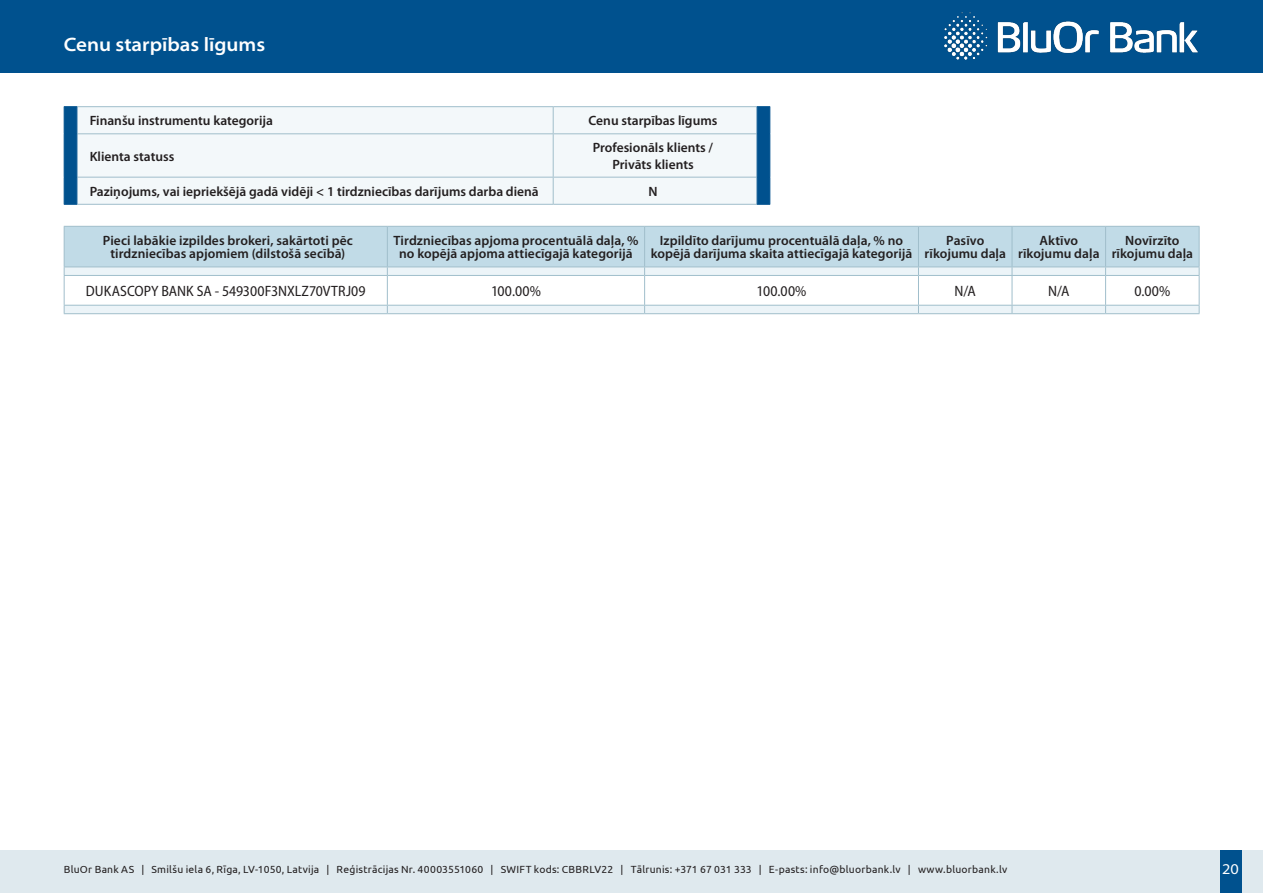
<style>
.page{position:relative;width:1263px;height:893px;background:#fff}
.page>*{position:absolute;margin:0;border:0;box-sizing:border-box;transform-origin:0 0}
.t1{font:600 semi-expanded 19.5px "Myriad Pro";color:#fff}
.pamattexts{font:semi-condensed 15px "Myriad Pro";color:#231f20}
.t2{font:semi-expanded 15px "Myriad Pro";color:#fff}
.headeris{font:600 13.5px/13.5px "Myriad Pro";letter-spacing:.005em;color:#231f20;text-align:center}
.t3{font:10.35px "Ubuntu";letter-spacing:.025em;color:#231f20}
</style>
<div class="page">
<div style="left:0;top:850px;width:1263px;height:43px;background:#dfe9ee"></div>
<div style="left:1219px;top:850px;width:22px;height:43px;background:#00518e"></div>
<div style="left:0;top:0;width:1263px;height:72px;background:#00518e"></div>
<img style="left:944px;top:12px;width:254px;height:48px">
<div style="left:78px;top:107px;width:679px;height:97px;background:#f3f8fa"></div>
<hr style="left:77px;top:106px;width:476px;height:1px;background:#a0becb">
<hr style="left:553px;top:106px;width:204px;height:1px;background:#a0becb">
<svg style="left:553px;top:107px;width:1px;height:26px"></svg>
<hr style="left:77px;top:133px;width:476px;height:1px;background:#a0becb">
<hr style="left:553px;top:133px;width:204px;height:1px;background:#a0becb">
<hr style="left:553px;top:134px;width:1px;height:43px;background:#a0becb">
<hr style="left:77px;top:177px;width:476px;height:1px;background:#a0becb">
<hr style="left:553px;top:177px;width:204px;height:1px;background:#a0becb">
<svg style="left:553px;top:178px;width:1px;height:26px"></svg>
<hr style="left:77px;top:204px;width:476px;height:1px;background:#a0becb">
<hr style="left:553px;top:204px;width:204px;height:1px;background:#a0becb">
<svg style="left:64px;top:106px;width:14px;height:28px"></svg>
<hr style="left:64px;top:134px;width:1px;height:43px;background:#00518e">
<hr style="left:77px;top:134px;width:1px;height:43px;background:#00518e">
<svg style="left:64px;top:177px;width:14px;height:28px"></svg>
<svg style="left:757px;top:106px;width:13px;height:28px"></svg>
<hr style="left:757px;top:134px;width:1px;height:43px;background:#00518e">
<hr style="left:769px;top:134px;width:1px;height:43px;background:#00518e">
<svg style="left:757px;top:177px;width:13px;height:28px"></svg>
<div style="left:65px;top:227px;width:1134px;height:40px;background:#c1dbe7"></div>
<svg style="left:65px;top:268px;width:1134px;height:45px"></svg>
<svg style="left:644px;top:268px;width:1px;height:45px"></svg>
<svg style="left:918px;top:268px;width:1px;height:45px"></svg>
<svg style="left:1012px;top:268px;width:1px;height:45px"></svg>
<svg style="left:1105px;top:268px;width:1px;height:45px"></svg>
<svg style="left:1199px;top:267px;width:1px;height:46px"></svg>
<hr style="left:64px;top:226px;width:323px;height:1px;background:#a0becb">
<hr style="left:64px;top:227px;width:1px;height:40px;background:#a0becb">
<hr style="left:387px;top:226px;width:258px;height:1px;background:#a0becb">
<hr style="left:387px;top:227px;width:1px;height:40px;background:#a0becb">
<hr style="left:645px;top:226px;width:273px;height:1px;background:#a0becb">
<hr style="left:644px;top:227px;width:1px;height:40px;background:#a0becb">
<hr style="left:918px;top:226px;width:94px;height:1px;background:#a0becb">
<hr style="left:918px;top:227px;width:1px;height:40px;background:#a0becb">
<hr style="left:1012px;top:226px;width:93px;height:1px;background:#a0becb">
<hr style="left:1012px;top:227px;width:1px;height:40px;background:#a0becb">
<hr style="left:1105px;top:226px;width:94px;height:1px;background:#a0becb">
<hr style="left:1105px;top:227px;width:1px;height:40px;background:#a0becb">
<hr style="left:1199px;top:227px;width:1px;height:40px;background:#a0becb">
<hr style="left:387px;top:267px;width:258px;height:1px;background:#a0becb">
<hr style="left:645px;top:267px;width:273px;height:1px;background:#a0becb">
<hr style="left:918px;top:267px;width:94px;height:1px;background:#a0becb">
<hr style="left:1012px;top:267px;width:93px;height:1px;background:#a0becb">
<hr style="left:1105px;top:267px;width:94px;height:1px;background:#a0becb">
<hr style="left:387px;top:275px;width:258px;height:1px;background:#a0becb">
<hr style="left:645px;top:275px;width:273px;height:1px;background:#a0becb">
<hr style="left:918px;top:275px;width:94px;height:1px;background:#a0becb">
<hr style="left:1012px;top:275px;width:93px;height:1px;background:#a0becb">
<hr style="left:1105px;top:275px;width:94px;height:1px;background:#a0becb">
<hr style="left:387px;top:305px;width:258px;height:1px;background:#a0becb">
<hr style="left:645px;top:305px;width:273px;height:1px;background:#a0becb">
<hr style="left:918px;top:305px;width:94px;height:1px;background:#a0becb">
<hr style="left:1012px;top:305px;width:93px;height:1px;background:#a0becb">
<hr style="left:1105px;top:305px;width:94px;height:1px;background:#a0becb">
<hr style="left:387px;top:313px;width:258px;height:1px;background:#a0becb">
<hr style="left:645px;top:313px;width:273px;height:1px;background:#a0becb">
<hr style="left:918px;top:313px;width:94px;height:1px;background:#a0becb">
<hr style="left:1012px;top:313px;width:93px;height:1px;background:#a0becb">
<hr style="left:1105px;top:313px;width:94px;height:1px;background:#a0becb">
<hr style="left:64px;top:267px;width:323px;height:1px;background:#a0becb">
<hr style="left:64px;top:275px;width:323px;height:1px;background:#a0becb">
<hr style="left:64px;top:305px;width:323px;height:1px;background:#a0becb">
<svg style="left:64px;top:267px;width:1px;height:46px"></svg>
<svg style="left:387px;top:267px;width:1px;height:46px"></svg>
<hr style="left:64px;top:313px;width:323px;height:1px;background:#a0becb">
<p class="t1" style="left:64px;top:34px;width:203px">Cenu starpības līgums</p>
<p class="headeris" style="left:90px;top:114px;width:185px">Finanšu instrumentu kategorija</p>
<p class="headeris" style="left:589px;top:114px;width:130px">Cenu starpības līgums</p>
<p class="headeris" style="left:90px;top:149px;width:86px">Klienta statuss</p>
<p class="headeris" style="left:593px;top:141px;width:122px">Profesionāls klients /</p>
<p class="headeris" style="left:612px;top:158px;width:83px">Privāts klients</p>
<p class="headeris" style="left:90px;top:185px;width:451px">Paziņojums, vai iepriekšējā gadā vidēji &lt; 1 tirdzniecības darījums darba dienā</p>
<p class="headeris" style="left:648px;top:185px;width:11px">N</p>
<p class="headeris" style="left:103px;top:234px;width:252px">Pieci labākie izpildes brokeri, sakārtoti pēc tirdzniecības apjomiem (dilstošā secībā)</p>
<p class="headeris" style="left:393px;top:234px;width:247px">Tirdzniecības apjoma procentuālā daļa, % no kopējā apjoma attiecīgajā kategorijā</p>
<p class="headeris" style="left:651px;top:234px;width:263px">Izpildīto darījumu procentuālā daļa, % no kopējā darījuma skaita attiecīgajā kategorijā</p>
<p class="headeris" style="left:924px;top:234px;width:83px">Pasīvo rīkojumu daļa</p>
<p class="headeris" style="left:1018px;top:234px;width:83px">Aktīvo rīkojumu daļa</p>
<p class="headeris" style="left:1112px;top:234px;width:83px">Novīrzīto rīkojumu daļa</p>
<p class="pamattexts" style="left:86px;top:282px;width:281px">DUKASCOPY BANK SA - 549300F3NXLZ70VTRJ09</p>
<p class="pamattexts" style="left:491px;top:282px;width:51px">100.00%</p>
<p class="pamattexts" style="left:756px;top:282px;width:51px">100.00%</p>
<p class="pamattexts" style="left:954px;top:282px;width:23px">N/A</p>
<p class="pamattexts" style="left:1048px;top:282px;width:23px">N/A</p>
<p class="pamattexts" style="left:1134px;top:282px;width:38px">0.00%</p>
<p class="t3" style="left:64px;top:863px;width:945px">BluOr Bank AS | Smilšu iela 6, Rīga, LV-1050, Latvija | Reģistrācijas Nr. 40003551060 | SWIFT kods: CBBRLV22 | Tālrunis: +371 67 031 333 | E-pasts: info@bluorbank.lv | www.bluorbank.lv</p>
<p class="t2" style="left:1222px;top:860px;width:18px">20</p>
</div>
